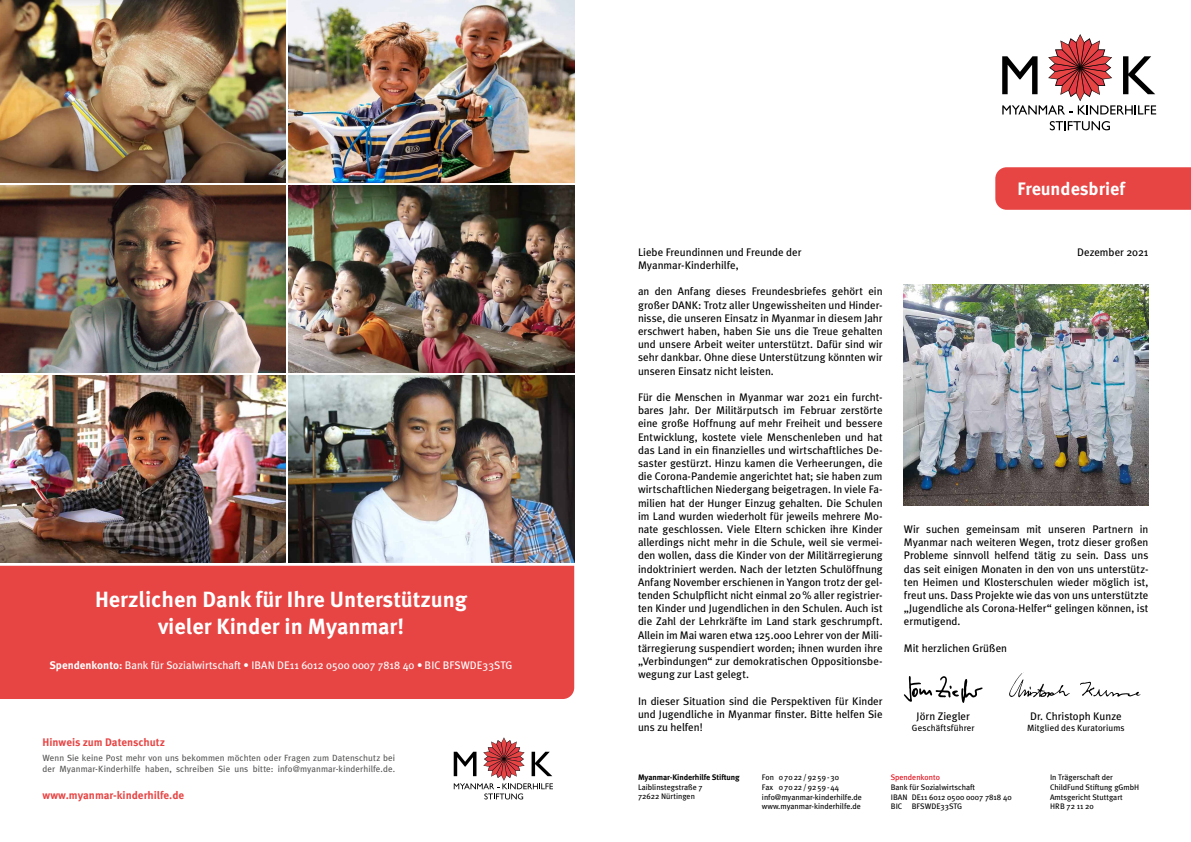
<style>
.page{position:relative;width:1191px;height:842px;background:#fff}
.page>*{position:absolute;margin:0;border:0;box-sizing:border-box;transform-origin:0 0}
.t1{font:700 22px/26.4px "Meta Pro";color:#fff;text-align:center}
.t2{font:700 18px "Meta Pro";letter-spacing:-.005em;color:#fff}
.t3{font:11px/13.2px "Meta Plus";color:#000;text-align:justify}
.t4{font:11px "Meta Plus";color:#fff}
.t5{font:700 11px "Meta Pro";color:#e64544}
.t6{font:9px/11px "Meta Plus";letter-spacing:.005em;color:#575756}
.t7{font:9px "Meta Plus";letter-spacing:.01em;color:#000}
.t8{font:8px/9.6px "Meta Plus";color:#000}
.t9{font:700 8px "Meta Pro";letter-spacing:-.01em;color:#000}
.t10{font:8px "Meta Plus";color:#e30613}
.s1{font-family:"Meta Pro";font-weight:700}
</style>
<div class="page">
<div style="left:0;top:566px;width:574px;height:133px;background:#e64544"></div>
<div style="left:995px;top:167px;width:196px;height:43px;background:#e64544"></div>
<img style="left:904px;top:284px;width:244px;height:222px">
<svg style="left:903px;top:676px;width:79px;height:27px"></svg>
<svg style="left:1080px;top:682px;width:60px;height:15px"></svg>
<svg style="left:1009px;top:672px;width:60px;height:25px"></svg>
<svg style="left:1002px;top:34px;width:154px;height:80px"></svg>
<svg style="left:1049px;top:121px;width:61px;height:9px"></svg>
<svg style="left:454px;top:737px;width:99px;height:62px"></svg>
<img style="left:289px;top:0;width:285px;height:183px">
<img style="left:0;top:186px;width:286px;height:187px">
<img style="left:288px;top:376px;width:286px;height:187px">
<img style="left:0;top:376px;width:286px;height:187px">
<img style="left:288px;top:186px;width:286px;height:187px">
<img style="left:0;top:0;width:286px;height:183px">
<h1 class="t1" style="left:95px;top:585px;width:374px">Herzlichen Dank für Ihre Unterstützung vieler Kinder in Myanmar!</h1>
<p class="t4" style="left:49px;top:659px;width:465px"><span class="s1">Spendenkonto:</span> Bank für Sozialwirtschaft • IBAN DE11 6012 0500 0007 7818 40 • BIC BFSWDE33STG</p>
<p class="t5" style="left:43px;top:734px;width:124px">Hinweis zum Datenschutz</p>
<p class="t6" style="left:43px;top:752px;width:354px">Wenn Sie keine Post mehr von uns bekommen möchten oder Fragen zum Datenschutz bei der Myanmar-Kinderhilfe haben, schreiben Sie uns bitte: info@myanmar-kinderhilfe.de.</p>
<p class="t5" style="left:43px;top:786px;width:143px">www.myanmar-kinderhilfe.de</p>
<p class="t3" style="left:638px;top:245px;width:165px">Liebe Freundinnen und Freunde der<br>Myanmar-Kinderhilfe,</p>
<p class="t3" style="left:638px;top:285px;width:246px">an den Anfang dieses Freundesbriefes gehört ein großer DANK: Trotz aller Ungewissheiten und Hinder&shy;nisse, die unseren Einsatz in Myanmar in diesem Jahr erschwert haben, haben Sie uns die Treue gehalten und unsere Arbeit weiter unterstützt. Dafür sind wir sehr dankbar. Ohne diese Unterstützung könnten wir unseren Einsatz nicht leisten.</p>
<p class="t3" style="left:638px;top:390px;width:246px">Für die Menschen in Myanmar war 2021 ein furcht&shy;bares Jahr. Der Militärputsch im Februar zerstörte eine große Hoffnung auf mehr Freiheit und bessere Entwicklung, kostete viele Menschenleben und hat das Land in ein finanzielles und wirtschaftliches De&shy;saster gestürzt. Hinzu kamen die Verheerungen, die die Corona-Pandemie angerichtet hat; sie haben zum wirtschaftlichen Niedergang beigetragen. In viele Fa&shy;milien hat der Hunger Einzug gehalten. Die Schulen im Land wurden wiederholt für jeweils mehrere Mo&shy;nate geschlossen. Viele Eltern schicken ihre Kinder allerdings nicht mehr in die Schule, weil sie vermei&shy;den wollen, dass die Kinder von der Militärregierung indoktriniert werden. Nach der letzten Schulöffnung Anfang November erschienen in Yangon trotz der gel&shy;tenden Schulpflicht nicht einmal 20% aller registrier&shy;ten Kinder und Jugendlichen in den Schulen. Auch ist die Zahl der Lehrkräfte im Land stark geschrumpft.<br>Allein im Mai waren etwa 125.000 Lehrer von der Mili&shy;tärregierung suspendiert worden; ihnen wurden ihre „Verbindungen“ zur demokratischen Oppositionsbe&shy;wegung zur Last gelegt.</p>
<p class="t3" style="left:638px;top:694px;width:246px">In dieser Situation sind die Perspektiven für Kinder und Jugendliche in Myanmar finster. Bitte helfen Sie uns zu helfen!</p>
<h2 class="t2" style="left:1017px;top:174px;width:109px">Freundesbrief</h2>
<p class="t3" style="left:1077px;top:245px;width:73px">Dezember 2021</p>
<p class="t3" style="left:904px;top:522px;width:246px">Wir suchen gemeinsam mit unseren Partnern in Myanmar nach weiteren Wegen, trotz dieser großen Probleme sinnvoll helfend tätig zu sein. Dass uns das seit einigen Monaten in den von uns unterstütz&shy;ten Heimen und Klosterschulen wieder möglich ist, freut uns. Dass Projekte wie das von uns unterstützte „Jugendliche als Corona-Helfer“ gelingen können, ist ermutigend.</p>
<p class="t3" style="left:904px;top:641px;width:105px">Mit herzlichen Grüßen</p>
<p class="t3" style="left:916px;top:710px;width:55px">Jörn Ziegler</p>
<p class="t7" style="left:912px;top:723px;width:64px">Geschäftsführer</p>
<p class="t3" style="left:1030px;top:710px;width:93px">Dr. Christoph Kunze</p>
<p class="t7" style="left:1027px;top:723px;width:99px">Mitglied des Kuratoriums</p>
<p class="t9" style="left:638px;top:771px;width:103px">Myanmar-Kinderhilfe Stiftung</p>
<p class="t8" style="left:638px;top:782px;width:66px">Laiblinstegstraße 7<br>72622 Nürtingen</p>
<p class="t8" style="left:762px;top:773px;width:101px">Fon 07022/9259-30<br>Fax 07022/9259-44 info@myanmar-kinderhilfe.de www.myanmar-kinderhilfe.de</p>
<p class="t8" style="left:1050px;top:773px;width:91px">In Trägerschaft der<br>ChildFund Stiftung gGmbH<br>Amtsgericht Stuttgart<br>HRB 72 11 20</p>
<p class="t10" style="left:890px;top:773px;width:51px">Spendenkonto</p>
<p class="t8" style="left:890px;top:782px;width:122px">Bank für Sozialwirtschaft<br>IBAN DE11 6012 0500 0007 7818 40<br>BIC BFSWDE33STG</p>
</div>
